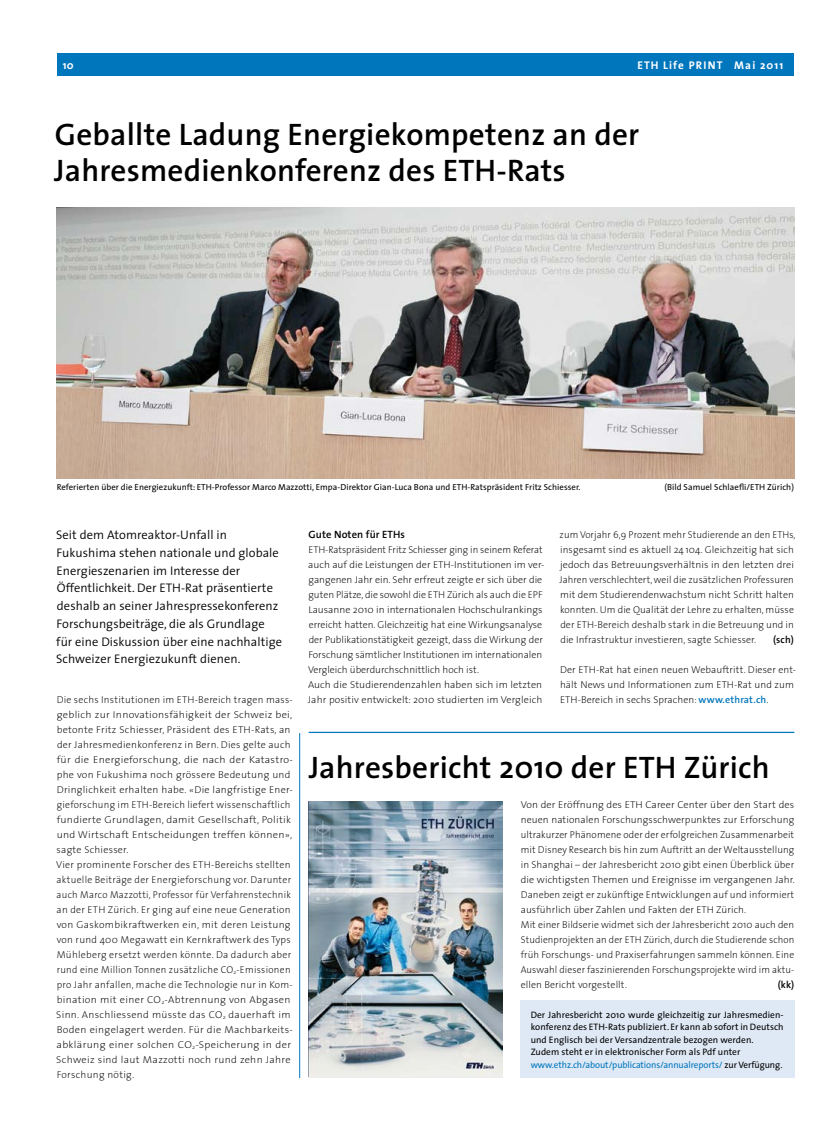
<style>
.page{position:relative;width:833px;height:1134px;background:#fff}
.page>*{position:absolute;margin:0;border:0;box-sizing:border-box;transform-origin:0 0}
.t1{font:600 31.25px/36.2px "The Sans";letter-spacing:.005em;color:#000}
.t2{font:300 12.5px/17.8px "The Sans";letter-spacing:.005em;color:#000}
.t3{font:700 11.25px "The Sans";letter-spacing:.1em;color:#fff}
.t4{font:600 10.62px "The Sans";letter-spacing:.01em;color:#000}
.t5{font:200 10px/15px "The Sans";letter-spacing:.01em;color:#000}
.t6{font:600 10px "The Sans";color:#000}
.t7{font:9.38px/12.5px "The Sans";letter-spacing:.005em;color:#000}
.t8{font:8.75px "The Sans";letter-spacing:.005em;color:#000}
.s1{font-weight:600;color:#0076bd}
.s2{color:#0076bd}
</style>
<div class="page">
<div style="left:80px;top:53px;width:714px;height:23px;background:#0076bd"></div>
<div style="left:57px;top:53px;width:23px;height:23px;background:#0076bd"></div>
<hr style="left:309px;top:732px;width:485px;height:1px;background:#0076bd">
<img style="left:57px;top:208px;width:737px;height:270px">
<img style="left:309px;top:801px;width:194px;height:276px">
<div style="left:520px;top:1001px;width:274px;height:77px;background:#dfe9f5"></div>
<hr style="left:299px;top:733px;width:1px;height:345px;background:#0076bd">
<p class="t3" style="left:63px;top:55px;width:12px">10</p>
<p class="t3" style="left:637px;top:55px;width:147px">ETH Life PRINT Mai 2011</p>
<h1 class="t1" style="left:54px;top:116px;width:586px">Geballte Ladung Energiekompetenz an der<br>Jahresmedienkonferenz des ETH-Rats</h1>
<p class="t8" style="left:57px;top:479px;width:525px">Referierten über die Energiezukunft: ETH-Professor Marco Mazzotti, Empa-Direktor Gian-Luca Bona und ETH-Ratspräsident Fritz Schiesser.</p>
<p class="t8" style="left:664px;top:479px;width:131px">(Bild Samuel Schlaefli/ETH Zürich)</p>
<p class="t2" style="left:56px;top:526px;width:227px">Seit dem Atomreaktor-Unfall in Fukushima stehen nationale und globale Energieszenarien im Interesse der Öffentlichkeit. Der ETH-Rat präsentierte deshalb an seiner Jahrespressekonferenz Forschungsbeiträge, die als Grundlage für eine Diskussion über eine nachhaltige Schweizer Energiezukunft dienen.</p>
<p class="t5" style="left:56px;top:692px;width:238px">Die sechs Institutionen im ETH-Bereich tragen mass&shy;geblich zur Innovationsfähigkeit der Schweiz bei, betonte Fritz Schiesser, Präsident des ETH-Rats, an der Jahresmedienkonferenz in Bern. Dies gelte auch für die Energieforschung, die nach der Katastro&shy;phe von Fukushima noch grössere Bedeutung und Dringlichkeit erhalten habe. «Die langfristige Ener&shy;gieforschung im ETH-Bereich liefert wissenschaftlich fundierte Grundlagen, damit Gesellschaft, Politik und Wirtschaft Entscheidungen treffen können», sagte Schiesser.<br>Vier prominente Forscher des ETH-Bereichs stellten aktuelle Beiträge der Energieforschung vor. Darunter auch Marco Mazzotti, Professor für Verfahrenstechnik an der ETH Zürich. Er ging auf eine neue Generation von Gaskombikraftwerken ein, mit deren Leistung von rund 400 Megawatt ein Kernkraftwerk des Typs Mühleberg ersetzt werden könnte. Da dadurch aber rund eine Million Tonnen zusätzliche CO<sub>2</sub>-Emissionen pro Jahr anfallen, mache die Technologie nur in Kom&shy;bination mit einer CO<sub>2</sub>-Abtrennung von Abgasen Sinn. Anschliessend müsste das CO<sub>2</sub> dauerhaft im Boden eingelagert werden. Für die Machbarkeits&shy;abklärung einer solchen CO<sub>2</sub>-Speicherung in der Schweiz sind laut Mazzotti noch rund zehn Jahre Forschung nötig.</p>
<p class="t4" style="left:308px;top:525px;width:98px">Gute Noten für ETHs</p>
<p class="t5" style="left:308px;top:542px;width:238px">ETH-Ratspräsident Fritz Schiesser ging in seinem Referat auch auf die Leistungen der ETH-Institutionen im ver&shy;gangenen Jahr ein. Sehr erfreut zeigte er sich über die guten Plätze, die sowohl die ETH Zürich als auch die EPF Lausanne 2010 in internationalen Hochschulrankings erreicht hatten. Gleichzeitig hat eine Wirkungsanalyse der Publikationstätigkeit gezeigt, dass die Wirkung der Forschung sämtlicher Institutionen im internationalen Vergleich überdurchschnittlich hoch ist.<br>Auch die Studierendenzahlen haben sich im letzten Jahr positiv entwickelt: 2010 studierten im Vergleich</p>
<p class="t5" style="left:559px;top:527px;width:237px">zum Vorjahr 6,9 Prozent mehr Studierende an den ETHs, insgesamt sind es aktuell 24 104. Gleichzeitig hat sich jedoch das Betreuungsverhältnis in den letzten drei Jahren verschlechtert, weil die zusätzlichen Professuren mit dem Studierendenwachstum nicht Schritt halten konnten. Um die Qualität der Lehre zu erhalten, müsse der ETH-Bereich deshalb stark in die Betreuung und in die Infrastruktur investieren, sagte Schiesser.</p>
<p class="t6" style="left:773px;top:631px;width:22px">(sch)</p>
<p class="t5" style="left:560px;top:662px;width:238px">Der ETH-Rat hat einen neuen Webauftritt. Dieser ent&shy;hält News und Informationen zum ETH-Rat und zum<br>ETH-Bereich in sechs Sprachen: <span class="s1">www.ethrat.ch</span>.</p>
<h1 class="t1" style="left:309px;top:748px;width:462px">Jahresbericht 2010 der ETH Zürich</h1>
<p class="t5" style="left:521px;top:797px;width:275px">Von der Eröffnung des ETH Career Center über den Start des neuen nationalen Forschungsschwerpunktes zur Erforschung ultrakurzer Phänomene oder der erfolgreichen Zusammenarbeit mit Disney Research bis hin zum Auftritt an der Weltausstellung in Shanghai – der Jahresbericht 2010 gibt einen Überblick über die wichtigsten Themen und Ereignisse im vergangenen Jahr.<br>Daneben zeigt er zukünftige Entwicklungen auf und informiert ausführlich über Zahlen und Fakten der ETH Zürich.<br>Mit einer Bildserie widmet sich der Jahresbericht 2010 auch den Studienprojekten an der ETH Zürich, durch die Studierende schon früh Forschungs- und Praxiserfahrungen sammeln können. Eine Auswahl dieser faszinierenden Forschungsprojekte wird im aktu&shy;ellen Bericht vorgestellt.</p>
<p class="t6" style="left:777px;top:976px;width:18px">(kk)</p>
<p class="t7" style="left:530px;top:1008px;width:254px">Der Jahresbericht 2010 wurde gleichzeitig zur Jahresmedien&shy;konferenz des ETH-Rats publiziert. Er kann ab sofort in Deutsch und Englisch bei der Versandzentrale bezogen werden.<br>Zudem steht er in elektronischer Form als Pdf unter <span class="s2">www.ethz.ch/about/publications/annualreports/</span> zur Verfügung.</p>
</div>
